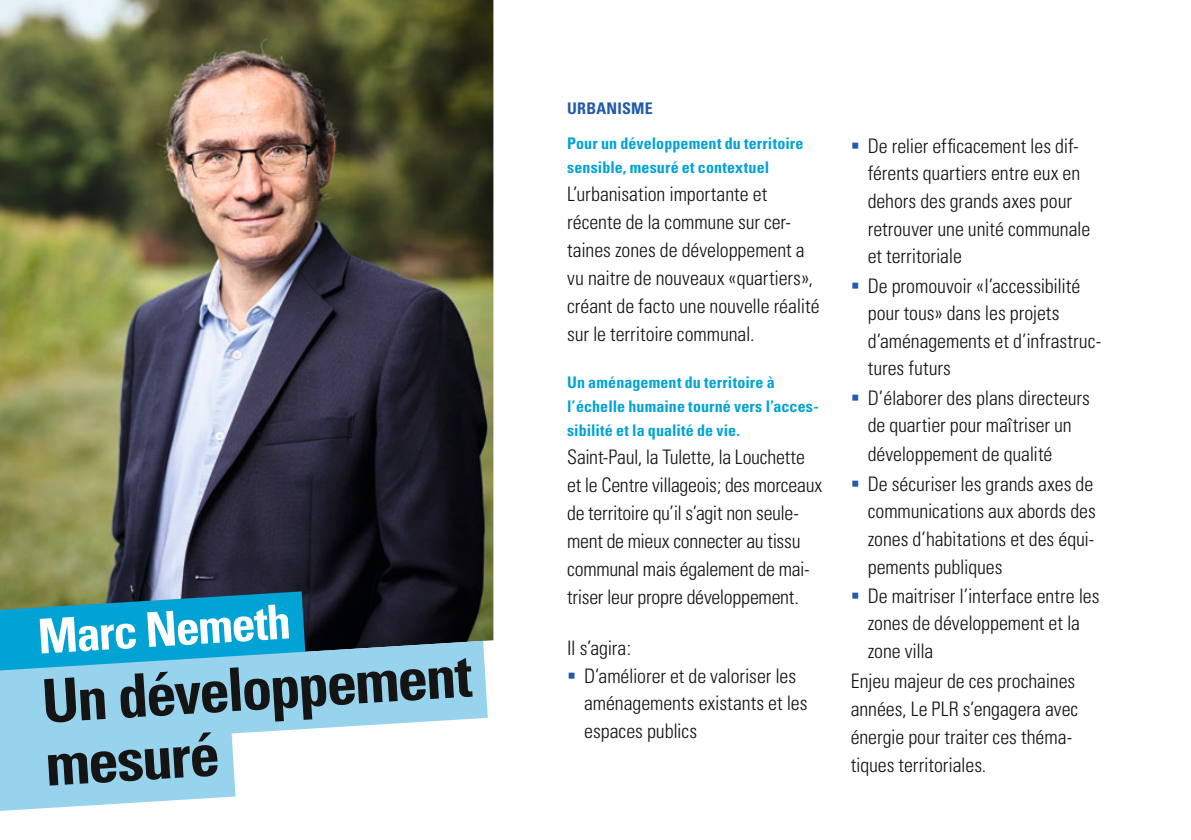
<style>
.page{position:relative;width:1191px;height:840px;background:#fff}
.page>*{position:absolute;margin:0;border:0;box-sizing:border-box;transform-origin:0 0}
.t1{font:700 condensed 60px/62px "Univers LT Std";color:#131413}
.t2{font:700 condensed 48px "Univers LT Std";color:#fff}
.TXT_courant{font:300 condensed 20px/27.6px "Univers LT Std";letter-spacing:-.005em;color:#131413}
.SS_titre{font:700 condensed 16px/24px "Univers LT Std";letter-spacing:.005em;color:#00a3d3}
.dicastère{font:700 condensed 16px "Univers LT Std";letter-spacing:.015em;color:#225aa9}
.s1{color:#225aa9}
</style>
<div class="page">
<img style="left:0;top:0;width:493px;height:641px">
<svg style="left:0;top:591px;width:305px;height:49px"></svg>
<svg style="left:0;top:640px;width:488px;height:94px;fill:#97d3ed"></svg>
<svg style="left:0;top:719px;width:235px;height:91px"></svg>
<p class="t2" style="left:36px;top:608px;width:255px;rotate:-4deg">Marc Nemeth</p>
<p class="t1" style="left:39px;top:671px;width:433px;rotate:-4deg">Un développement mesuré</p>
<p class="dicastère" style="left:567px;top:98px;width:87px">URBANISME</p>
<p class="SS_titre" style="left:567px;top:131px;width:238px">Pour un développement du territoire sensible, mesuré et contextuel</p>
<p class="TXT_courant" style="left:567px;top:180px;width:254px">L’urbanisation importante et récente de la commune sur cer&shy;taines zones de développement a vu naitre de nouveaux «quartiers», créant de facto une nouvelle réalité sur le territoire communal.</p>
<p class="SS_titre" style="left:567px;top:370px;width:253px">Un aménagement du territoire à l’échelle humaine tourné vers l’acces&shy;sibilité et la qualité de vie.</p>
<p class="TXT_courant" style="left:567px;top:443px;width:257px">Saint-Paul, la Tulette, la Louchette et le Centre villageois; des morceaux de territoire qu’il s’agit non seule&shy;ment de mieux connecter au tissu communal mais également de mai&shy;triser leur propre développement.</p>
<p class="TXT_courant" style="left:567px;top:633px;width:66px">Il s’agira:</p>
<p class="TXT_courant" style="left:584px;top:661px;width:225px;text-indent:-17px"><span class="s1">▪</span> D’améliorer et de valoriser les aménagements existants et les espaces publics</p>
<p class="TXT_courant" style="left:867px;top:132px;width:224px;text-indent:-17px"><span class="s1">▪</span> De relier efficacement les dif&shy;férents quartiers entre eux en dehors des grands axes pour retrouver une unité communale et territoriale</p>
<p class="TXT_courant" style="left:867px;top:271px;width:235px;text-indent:-17px"><span class="s1">▪</span> De promouvoir «l’accessibilité pour tous» dans les projets d’aménagements et d’infrastruc&shy;tures futurs</p>
<p class="TXT_courant" style="left:867px;top:383px;width:224px;line-height:28.2px;text-indent:-17px"><span class="s1">▪</span> D’élaborer des plans directeurs de quartier pour maîtriser un développement de qualité</p>
<p class="TXT_courant" style="left:867px;top:469px;width:230px;text-indent:-17px"><span class="s1">▪</span> De sécuriser les grands axes de communications aux abords des zones d’habitations et des équi&shy;pements publiques</p>
<p class="TXT_courant" style="left:867px;top:581px;width:233px;text-indent:-17px"><span class="s1">▪</span> De maitriser l’interface entre les zones de développement et la zone villa</p>
<p class="TXT_courant" style="left:850px;top:666px;width:229px">Enjeu majeur de ces prochaines années, Le PLR s’engagera avec énergie pour traiter ces théma&shy;tiques territoriales.</p>
</div>
